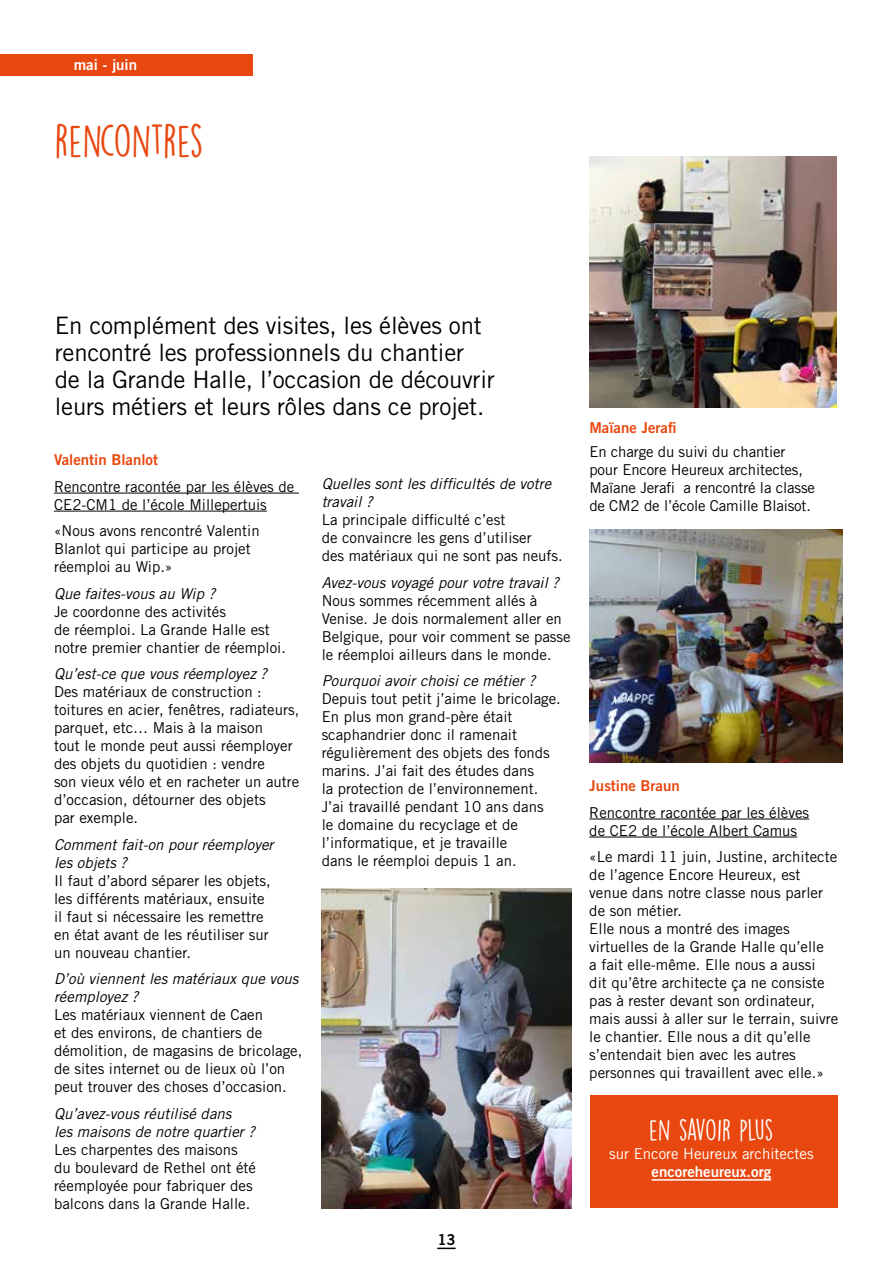
<style>
.page{position:relative;width:893px;height:1263px;background:#fff}
.page>*{position:absolute;margin:0;border:0;box-sizing:border-box;transform-origin:0 0}
.t1{font:42px "DK Lemon Yellow Sun";letter-spacing:-.03em;color:#e84810}
.t2{font:27px "DK Lemon Yellow Sun";letter-spacing:-.03em;color:#fff}
.t3{font:24px/27px "Trade Gothic";letter-spacing:-.01em;color:#000}
.t4{font:15px/18px "Trade Gothic";color:#000}
.t5{font:italic 15px/18px "Trade Gothic";color:#000}
.t6{font:15px "Trade Gothic Bold Two";color:#e84810}
.t7{font:15px "Trade Gothic";color:#fff}
.t8{font:15px "Trade Gothic Bold Two";color:#fff}
.t9{font:15px "Trade Gothic Bold Two";color:#000}
</style>
<div class="page">
<svg style="left:437px;top:1247px;width:19px;height:2px"></svg>
<div style="left:0;top:54px;width:252px;height:22px;background:#e84810"></div>
<div style="left:591px;top:1095px;width:247px;height:112px;background:#e84810"></div>
<hr style="left:652px;top:1179px;width:119px;height:1px;background:#fff">
<img style="left:589px;top:157px;width:248px;height:250px">
<img style="left:322px;top:889px;width:249px;height:320px">
<img style="left:589px;top:530px;width:253px;height:232px">
<hr style="left:589px;top:819px;width:220px;height:1px;background:#000">
<hr style="left:589px;top:837px;width:208px;height:1px;background:#000">
<hr style="left:54px;top:493px;width:245px;height:1px;background:#000">
<hr style="left:54px;top:511px;width:213px;height:1px;background:#000">
<p class="t8" style="left:74px;top:55px;width:65px">mai - juin</p>
<h1 class="t1" style="left:55px;top:114px;width:150px">RENCONTRES</h1>
<h3 class="t3" style="left:55px;top:311px;width:441px">En complément des visites, les élèves ont rencontré les professionnels du chantier de la Grande Halle, l’occasion de découvrir leurs métiers et leurs rôles dans ce projet.</h3>
<p class="t6" style="left:54px;top:450px;width:106px">Valentin Blanlot</p>
<p class="t4" style="left:54px;top:477px;width:242px">Rencontre racontée par les élèves de<br>CE2-CM1 de l’école Millepertuis</p>
<p class="t4" style="left:54px;top:522px;width:207px">«Nous avons rencontré Valentin<br>Blanlot qui participe au projet réemploi au Wip.»</p>
<p class="t5" style="left:54px;top:584px;width:167px">Que faites-vousau Wip ?</p>
<p class="t4" style="left:54px;top:602px;width:234px">Je coordonne des activités<br>de réemploi. La Grande Halle est notre premier chantier de réemploi.</p>
<p class="t5" style="left:54px;top:665px;width:219px">Qu’est-ce que vousréemployez ?</p>
<p class="t4" style="left:54px;top:683px;width:247px">Des matériaux de construction : toitures en acier, fenêtres, radiateurs, parquet, etc… Mais à la maison<br>tout le monde peut aussi réemployer des objets du quotidien : vendre<br>son vieux vélo et en racheter un autre d’occasion, détourner des objets<br>par exemple.</p>
<p class="t5" style="left:54px;top:835px;width:225px">Commentfait-on pourréemployer lesobjets ?</p>
<p class="t4" style="left:54px;top:871px;width:218px">Il faut d’abord séparer les objets, les différents matériaux, ensuite il faut si nécessaire les remettre en état avant de les réutiliser sur un nouveau chantier.</p>
<p class="t5" style="left:54px;top:970px;width:250px">D’où viennentlesmatériauxque vous réemployez ?</p>
<p class="t4" style="left:54px;top:1006px;width:250px">Les matériaux viennent de Caen<br>et des environs, de chantiers de démolition, de magasins de bricolage, de sites internet ou de lieux où l’on peut trouver des choses d’occasion.</p>
<p class="t5" style="left:54px;top:1104px;width:206px">Qu’avez-vousréutilisé dans lesmaisonsde notre quartier ?</p>
<p class="t4" style="left:54px;top:1140px;width:204px">Les charpentes des maisons du boulevard de Rethel ont été réemployée pour fabriquer des balcons dans la Grande Halle.</p>
<p class="t5" style="left:322px;top:475px;width:235px">Quellessontlesdifficultésde votre travail ?</p>
<p class="t4" style="left:322px;top:511px;width:243px">La principale difficulté c’est<br>de convaincre les gens d’utiliser<br>des matériaux qui ne sont pas neufs.</p>
<p class="t5" style="left:322px;top:573px;width:243px">Avez-vousvoyagé pourvotre travail ?</p>
<p class="t4" style="left:322px;top:591px;width:251px">Nous sommes récemment allés à Venise. Je dois normalement aller en Belgique, pour voir comment se passe le réemploi ailleurs dans le monde.</p>
<p class="t5" style="left:322px;top:672px;width:219px">Pourquoiavoirchoisice métier ?</p>
<p class="t4" style="left:322px;top:690px;width:241px">Depuis tout petit j’aime le bricolage.<br>En plus mon grand-père était scaphandrier donc il ramenait régulièrement des objets des fonds marins. J’ai fait des études dans<br>la protection de l’environnement.<br>J’ai travaillé pendant 10 ans dans<br>le domaine du recyclage et de l’informatique, et je travaille<br>dans le réemploi depuis 1 an.</p>
<p class="t9" style="left:437px;top:1231px;width:20px">13</p>
<p class="t6" style="left:589px;top:418px;width:89px">Maïane Jerafi</p>
<p class="t4" style="left:589px;top:443px;width:227px">En charge du suivi du chantier pour Encore Heureux architectes, Maïane Jerafi a rencontré la classe de CM2 de l’école Camille Blaisot.</p>
<p class="t6" style="left:589px;top:776px;width:92px">Justine Braun</p>
<p class="t4" style="left:589px;top:803px;width:221px">Rencontre racontée par les élèves de CE2 de l’école Albert Camus</p>
<p class="t4" style="left:589px;top:847px;width:251px">«Le mardi 11 juin, Justine, architecte de l’agence Encore Heureux, est venue dans notre classe nous parler de son métier.<br>Elle nous a montré des images virtuelles de la Grande Halle qu’elle<br>a fait elle-même. Elle nous a aussi<br>dit qu’être architecte ça ne consiste pas à rester devant son ordinateur, mais aussi à aller sur le terrain, suivre le chantier. Elle nous a dit qu’elle s’entendait bien avec les autres personnes qui travaillent avec elle.»</p>
<h2 class="t2" style="left:649px;top:1113px;width:126px">EN SAVOIR PLUS</h2>
<p class="t7" style="left:609px;top:1144px;width:206px">sur Encore Heureux architectes</p>
<p class="t8" style="left:652px;top:1162px;width:121px">encoreheureux.org</p>
</div>
